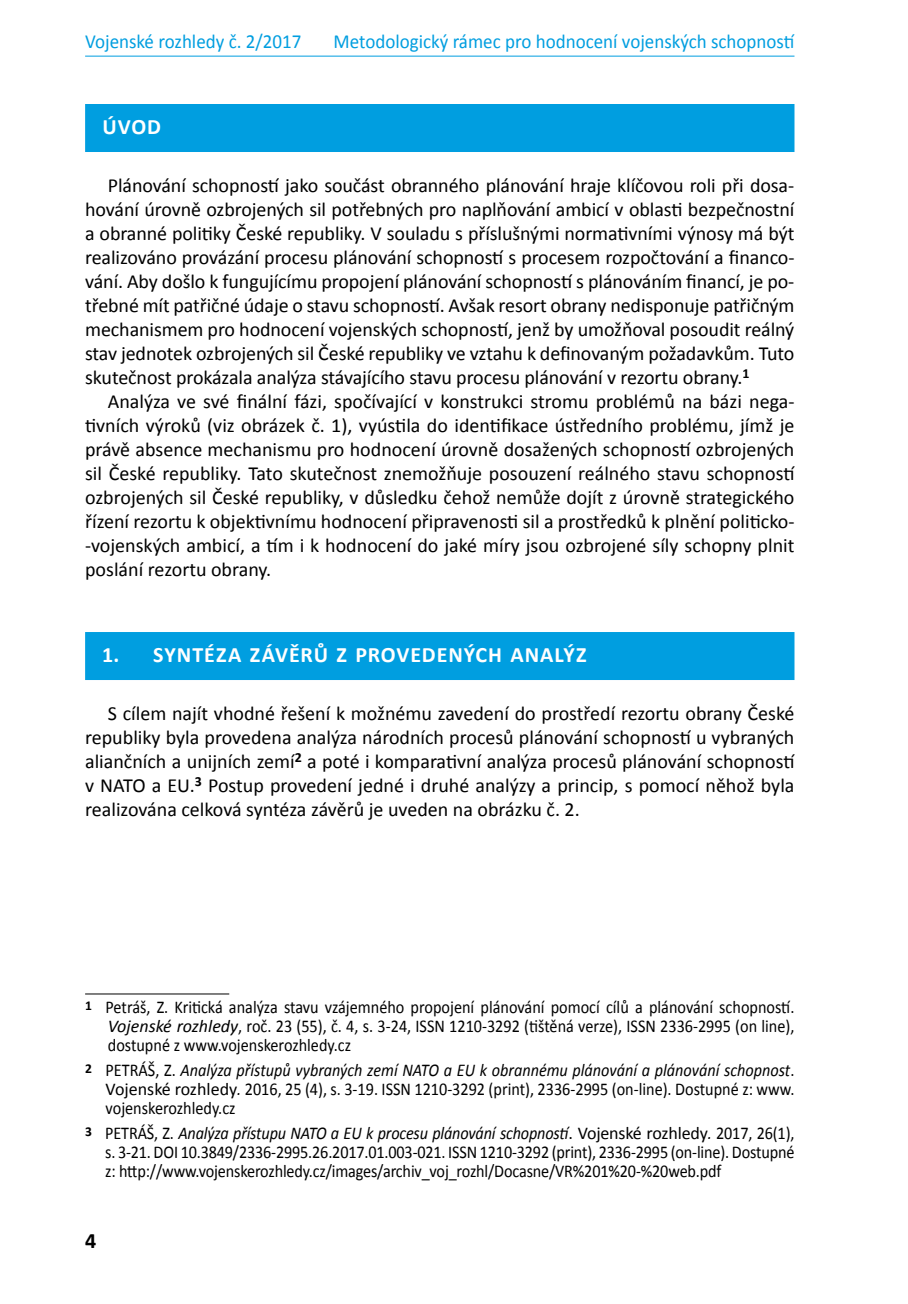
<style>
.page{position:relative;width:908px;height:1304px;background:#fff}
.page>*{position:absolute;margin:0;border:0;box-sizing:border-box;transform-origin:0 0}
.t1{font:700 22px "Calibri";letter-spacing:.04em;color:#fff}
.t2{font:700 22px "Calibri";color:#000}
.t3{font:20px/24px "Calibri";letter-spacing:-.005em;color:#000;text-align:justify}
.t4{font:20px "Calibri";color:#009ee0;scale:.95 1}
.t5{font:18px/19px "Calibri";color:#000;text-align:justify;scale:.9 1}
.s1{font-style:italic}
</style>
<div class="page">
<hr style="left:85px;top:56px;width:709px;height:1px;background:#009ee0">
<div style="left:85px;top:104px;width:709px;height:48px;background:#009ee0"></div>
<div style="left:85px;top:632px;width:709px;height:48px;background:#009ee0"></div>
<hr style="left:85px;top:993px;width:144px;height:1px;background:#000">
<p class="t4" style="left:85px;top:29px;width:229px">Vojenské rozhledy č. 2/2017</p>
<p class="t1" style="left:102px;top:113px;width:60px">ÚVOD</p>
<p class="t4" style="left:333px;top:29px;width:486px">Metodologický rámec pro hodnocení vojenských schopností</p>
<p class="t3" style="left:85px;top:173px;width:710px;text-indent:23px">Plánování schopností jako součást obranného plánování hraje klíčovou roli při dosa&shy;hování úrovně ozbrojených sil potřebných pro naplňování ambicí v oblasti bezpečnostní a obranné politiky České republiky. V souladu s příslušnými normativními výnosy má být realizováno provázání procesu plánování schopností s procesem rozpočtování a financo&shy;vání. Aby došlo k fungujícímu propojení plánování schopností s plánováním financí, je po&shy;třebné mít patřičné údaje o stavu schopností. Avšak resort obrany nedisponuje patřičným mechanismem pro hodnocení vojenských schopností, jenž by umožňoval posoudit reálný stav jednotek ozbrojených sil České republiky ve vztahu k definovaným požadavkům. Tuto skutečnost prokázala analýza stávajícího stavu procesu plánování v rezortu obrany.<sup>1</sup></p>
<p class="t3" style="left:85px;top:389px;width:710px;text-indent:23px">Analýza ve své finální fázi, spočívající v konstrukci stromu problémů na bázi nega&shy;tivních výroků (viz obrázek č. 1), vyústila do identifikace ústředního problému, jímž je právě absence mechanismu pro hodnocení úrovně dosažených schopností ozbrojených sil České republiky. Tato skutečnost znemožňuje posouzení reálného stavu schopností ozbrojených sil České republiky, v důsledku čehož nemůže dojít z úrovně strategického řízení rezortu k objektivnímu hodnocení připravenosti sil a prostředků k plnění politicko--vojenských ambicí, a tím i k hodnocení do jaké míry jsou ozbrojené síly schopny plnit poslání rezortu obrany.</p>
<p class="t1" style="left:102px;top:641px;width:486px">1. SYNTÉZA ZÁVĚRŮ Z PROVEDENÝCH ANALÝZ</p>
<p class="t3" style="left:85px;top:701px;width:710px;text-indent:23px">S cílem najít vhodné řešení k možnému zavedení do prostředí rezortu obrany České republiky byla provedena analýza národních procesů plánování schopností u vybraných aliančních a unijních zemí<sup>2</sup> a poté i komparativní analýza procesů plánování schopností v NATO a EU.<sup>3</sup> Postup provedení jedné i druhé analýzy a princip, s pomocí něhož byla realizována celková syntéza závěrů je uveden na obrázku č. 2.</p>
<p class="t5" style="left:108px;top:998px;width:764px;text-indent:-23px"><sup>1</sup> Petráš, Z. Kritická analýza stavu vzájemného propojení plánování pomocí cílů a plánování schopností.<br><span class="s1">Vojenské rozhledy</span>, roč. 23 (55), č. 4, s. 3-24, ISSN 1210-3292 (tištěná verze), ISSN 2336-2995 (on line), dostupné z www.vojenskerozhledy.cz</p>
<p class="t5" style="left:105px;top:1061px;width:766px;text-indent:-20px"><sup>2</sup> PETRÁŠ, Z. <span class="s1">Analýza přístupů vybraných zemí NATO a EU k obrannému plánování a plánování schopnost</span>.<br>Vojenské rozhledy<span class="s1">.</span> 2016, 25 (4), s. 3-19. ISSN 1210-3292 (print), 2336-2995 (on-line). Dostupné z: www. vojenskerozhledy.cz</p>
<p class="t5" style="left:105px;top:1124px;width:767px;text-indent:-20px"><sup>3</sup> PETRÁŠ, Z. <span class="s1">Analýza přístupu NATO a EU k procesu plánování schopností</span>. Vojenské rozhledy<span class="s1">.</span> 2017, 26(1), s. 3-21. DOI 10.3849/2336-2995.26.2017.01.003-021. ISSN 1210-3292 (print), 2336-2995 (on-line). Dostupné z: http://www.vojenskerozhledy.cz/images/archiv_voj_rozhl/Docasne/VR%201%20-%20web.pdf</p>
<p class="t2" style="left:85px;top:1227px;width:13px">4</p>
</div>
